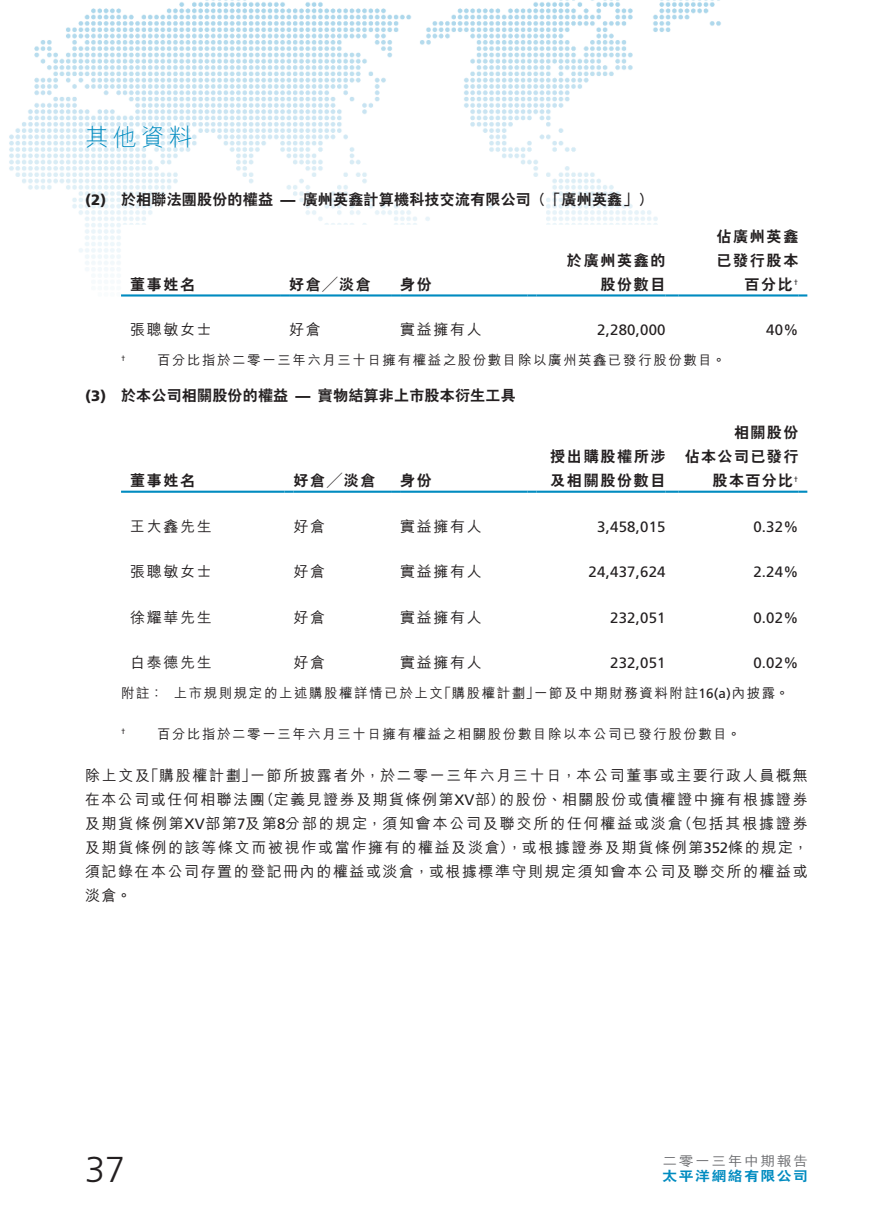
<style>
.page{position:relative;width:893px;height:1212px;background:#fff}
.page>*{position:absolute;margin:0;border:0;box-sizing:border-box;transform-origin:0 0}
.t1{font:300 36px "Frutiger LT Std";color:#231f20}
.t2{font:300 24px "M Hei HK";color:#008bc0}
._11_P0{font:500 15px/24px "M Hei HK";letter-spacing:.11em;color:#231f20}
._01_Body_Text{font:15px "Frutiger LT Std";letter-spacing:.015em;color:#231f20}
._04___H2{font:800 15px "C Hei 2 HK";letter-spacing:.015em;color:#231f20}
._01_Body_Text-2{font:800 15px/24px "C Hei 2 HK";letter-spacing:.115em;color:#231f20}
._01_Body_Text-3{font:500 15px "M Hei HK";letter-spacing:.115em;color:#231f20}
._15_Table_Stub{font:500 15px "M Hei HK";letter-spacing:.115em;color:#231f20}
._15_Table_Stub-2{font:800 15px "C Hei 2 HK";letter-spacing:.115em;color:#231f20}
._01_Body_Text-4{font:800 15px/24px "C Hei 2 HK";letter-spacing:.095em;color:#231f20;text-align:right}
._04___H2-2{font:900 15px "Frutiger LT Std";color:#231f20}
._22____IN2__Note{font:500 13.5px "M Hei HK";letter-spacing:.115em;color:#231f20}
._26___P2__Note{font:500 13.5px "M Hei HK";letter-spacing:.115em;color:#231f20}
.t3{font:500 13.5px "M Hei HK";letter-spacing:.1em;color:#6c6d70;scale:1.1 1}
.t4{font:800 13.5px "C Hei 2 HK";letter-spacing:.1em;color:#008bc0;scale:1.1 1}
._01_Body_Text-5{font:7.8px "Frutiger LT Std";color:#231f20}
._22____IN2__Note-2{font:7.8px "Frutiger LT Std";color:#231f20}
.s1{font-family:"Frutiger LT Std";font-weight:400}
</style>
<div class="page">
<img style="left:9px;top:0;width:799px;height:493px">
<svg style="left:121px;top:225px;width:686px;height:116px"></svg>
<hr style="left:121px;top:294px;width:159px;height:3px;background:#008bc0">
<svg style="left:280px;top:294px;width:9px;height:3px"></svg>
<hr style="left:289px;top:294px;width:102px;height:3px;background:#008bc0">
<svg style="left:391px;top:294px;width:9px;height:3px"></svg>
<hr style="left:400px;top:294px;width:128px;height:3px;background:#008bc0">
<svg style="left:528px;top:294px;width:9px;height:3px"></svg>
<hr style="left:537px;top:294px;width:129px;height:3px;background:#008bc0">
<svg style="left:666px;top:294px;width:12px;height:3px"></svg>
<hr style="left:678px;top:294px;width:120px;height:3px;background:#008bc0">
<svg style="left:798px;top:294px;width:9px;height:3px"></svg>
<svg style="left:121px;top:421px;width:686px;height:70px"></svg>
<hr style="left:121px;top:491px;width:164px;height:2px;background:#008bc0">
<svg style="left:285px;top:491px;width:9px;height:2px"></svg>
<hr style="left:294px;top:491px;width:97px;height:2px;background:#008bc0">
<svg style="left:391px;top:491px;width:9px;height:2px"></svg>
<hr style="left:400px;top:491px;width:128px;height:2px;background:#008bc0">
<svg style="left:528px;top:491px;width:9px;height:2px"></svg>
<hr style="left:537px;top:491px;width:129px;height:2px;background:#008bc0">
<svg style="left:666px;top:491px;width:12px;height:2px"></svg>
<hr style="left:678px;top:491px;width:120px;height:2px;background:#008bc0">
<svg style="left:798px;top:491px;width:9px;height:2px"></svg>
<h2 class="t2" style="left:85px;top:120px;width:109px">其他資料</h2>
<p class="_04___H2-2" style="left:85px;top:190px;width:23px">2( )</p>
<p class="_04___H2-2" style="left:85px;top:387px;width:23px">3( )</p>
<p class="_04___H2" style="left:303px;top:189px;width:351px">廣州英鑫計算機科技交流有限公司（「廣州英鑫「(</p>
<p class="_04___H2" style="left:121px;top:189px;width:154px">於相聯法團股份的權益</p>
<p class="_04___H2-2" style="left:280px;top:190px;width:16px">—</p>
<p class="_01_Body_Text-2" style="left:716px;top:224px;width:83px">佔廣州英鑫已發行股本</p>
<p class="_01_Body_Text-5" style="left:794px;top:278px;width:6px">†</p>
<p class="_01_Body_Text-2" style="left:567px;top:248px;width:100px;text-align:right">於廣州英鑫的股份數目</p>
<p class="_15_Table_Stub-2" style="left:289px;top:274px;width:83px">好倉╱淡倉</p>
<p class="_01_Body_Text-2" style="left:400px;top:272px;width:33px">身份</p>
<p class="_15_Table_Stub-2" style="left:130px;top:274px;width:67px">董事姓名</p>
<p class="_01_Body_Text-2" style="left:744px;top:272px;width:50px">百分比</p>
<p class="_01_Body_Text" style="left:766px;top:321px;width:34px">40%</p>
<p class="_15_Table_Stub" style="left:289px;top:319px;width:33px">好倉</p>
<p class="_15_Table_Stub" style="left:130px;top:319px;width:83px">張聰敏女士</p>
<p class="_22____IN2__Note" style="left:157px;top:350px;width:570px">百分比指於二零一三年六月三十日擁有權益之股份數目除以廣州英鑫已發行股份數目。</p>
<p class="_01_Body_Text-3" style="left:400px;top:319px;width:83px">實益擁有人</p>
<p class="_01_Body_Text" style="left:597px;top:321px;width:70px">2,280,000</p>
<p class="_22____IN2__Note-2" style="left:121px;top:353px;width:6px">†</p>
<p class="_04___H2" style="left:121px;top:385px;width:169px">於本公司相關股份的權益</p>
<p class="_04___H2" style="left:318px;top:385px;width:199px">實物結算非上市股本衍生工具</p>
<p class="_04___H2-2" style="left:296px;top:387px;width:16px">—</p>
<p class="_15_Table_Stub-2" style="left:130px;top:470px;width:67px">董事姓名</p>
<p class="_15_Table_Stub" style="left:130px;top:515px;width:83px">王大鑫先生</p>
<p class="_01_Body_Text-2" style="left:294px;top:469px;width:83px">好倉╱淡倉</p>
<p class="_01_Body_Text-3" style="left:294px;top:515px;width:33px">好倉</p>
<p class="_01_Body_Text-2" style="left:400px;top:469px;width:33px">身份</p>
<p class="_01_Body_Text-3" style="left:400px;top:515px;width:83px">實益擁有人</p>
<p class="_01_Body_Text-2" style="left:550px;top:445px;width:117px">授出購股權所涉及相關股份數目</p>
<p class="_01_Body_Text" style="left:597px;top:518px;width:70px">3,458,015</p>
<p class="_01_Body_Text-4" style="left:685px;top:421px;width:115px">相關股份<br>佔本公司已發行</p>
<p class="_01_Body_Text-5" style="left:794px;top:474px;width:6px">†</p>
<p class="_01_Body_Text-2" style="left:713px;top:469px;width:82px">股本百分比</p>
<p class="_01_Body_Text" style="left:753px;top:518px;width:47px">0.32%</p>
<p class="_15_Table_Stub" style="left:130px;top:561px;width:83px">張聰敏女士</p>
<p class="_01_Body_Text-3" style="left:294px;top:561px;width:33px">好倉</p>
<p class="_01_Body_Text-3" style="left:400px;top:561px;width:83px">實益擁有人</p>
<p class="_01_Body_Text" style="left:589px;top:563px;width:78px">24,437,624</p>
<p class="_01_Body_Text" style="left:753px;top:563px;width:47px">2.24%</p>
<p class="_15_Table_Stub" style="left:130px;top:606px;width:83px">徐耀華先生</p>
<p class="_01_Body_Text-3" style="left:294px;top:606px;width:33px">好倉</p>
<p class="_01_Body_Text-3" style="left:400px;top:606px;width:83px">實益擁有人</p>
<p class="_01_Body_Text" style="left:610px;top:609px;width:57px">232,051</p>
<p class="_01_Body_Text" style="left:753px;top:609px;width:47px">0.02%</p>
<p class="_15_Table_Stub" style="left:130px;top:652px;width:83px">白泰德先生</p>
<p class="_01_Body_Text-3" style="left:294px;top:652px;width:33px">好倉</p>
<p class="_01_Body_Text-3" style="left:400px;top:652px;width:83px">實益擁有人</p>
<p class="_01_Body_Text" style="left:610px;top:654px;width:57px">232,051</p>
<p class="_01_Body_Text" style="left:753px;top:654px;width:47px">0.02%</p>
<p class="_26___P2__Note" style="left:121px;top:683px;width:44px">附註：</p>
<p class="_26___P2__Note" style="left:174px;top:683px;width:271px">上市規則規定的上述購股權詳情已於上文</p>
<p class="_26___P2__Note" style="left:438px;top:683px;width:103px">「購股權計劃」</p>
<p class="_26___P2__Note" style="left:534px;top:683px;width:256px">一節及中期財務資料附註<span class="s1">16 )a(</span> 內披露。</p>
<p class="_22____IN2__Note-2" style="left:121px;top:727px;width:6px">†</p>
<p class="_22____IN2__Note" style="left:157px;top:724px;width:585px">百分比指於二零一三年六月三十日擁有權益之相關股份數目除以本公司已發行股份數目。</p>
<p class="_11_P0" style="left:85px;top:762px;width:66px">除上文及</p>
<p class="_11_P0" style="left:144px;top:762px;width:113px">「購股權計劃」</p>
<p class="_11_P0" style="left:250px;top:762px;width:559px">一節所披露者外，於二零一三年六月三十日，本公司董事或主要行政人員概無</p>
<p class="_11_P0" style="left:259px;top:786px;width:247px">（定義見證券及期貨條例第<span class="s1">XV</span>部）</p>
<p class="_11_P0" style="left:499px;top:786px;width:310px">的股份、相關股份或債權證中擁有根據證券</p>
<p class="_11_P0" style="left:85px;top:786px;width:181px">在本公司或任何相聯法團</p>
<p class="_11_P0" style="left:85px;top:810px;width:724px">及期貨條例第<span class="s1">XV</span>部第<span class="s1">7</span>及第<span class="s1">8</span>分部的規定，須知會本公司及聯交所的任何權益或淡倉<br>及期貨條例的該等條文而被視作或當作擁有的權益及淡倉，）或根據證券及期貨條例第<span class="s1">352</span>條的規定，須記錄在本公司存置的登記冊內的權益或淡倉，或根據標準守則規定須知會本公司及聯交所的權益或淡倉。</p>
<p class="_11_P0" style="left:677px;top:810px;width:132px">（包括其根據證券</p>
<h1 class="t1" style="left:85px;top:1149px;width:42px">37</h1>
<p class="t3" style="left:662px;top:1151px;width:134px">二零一三年中期報告</p>
<p class="t4" style="left:662px;top:1166px;width:134px">太平洋網絡有限公司</p>
</div>
